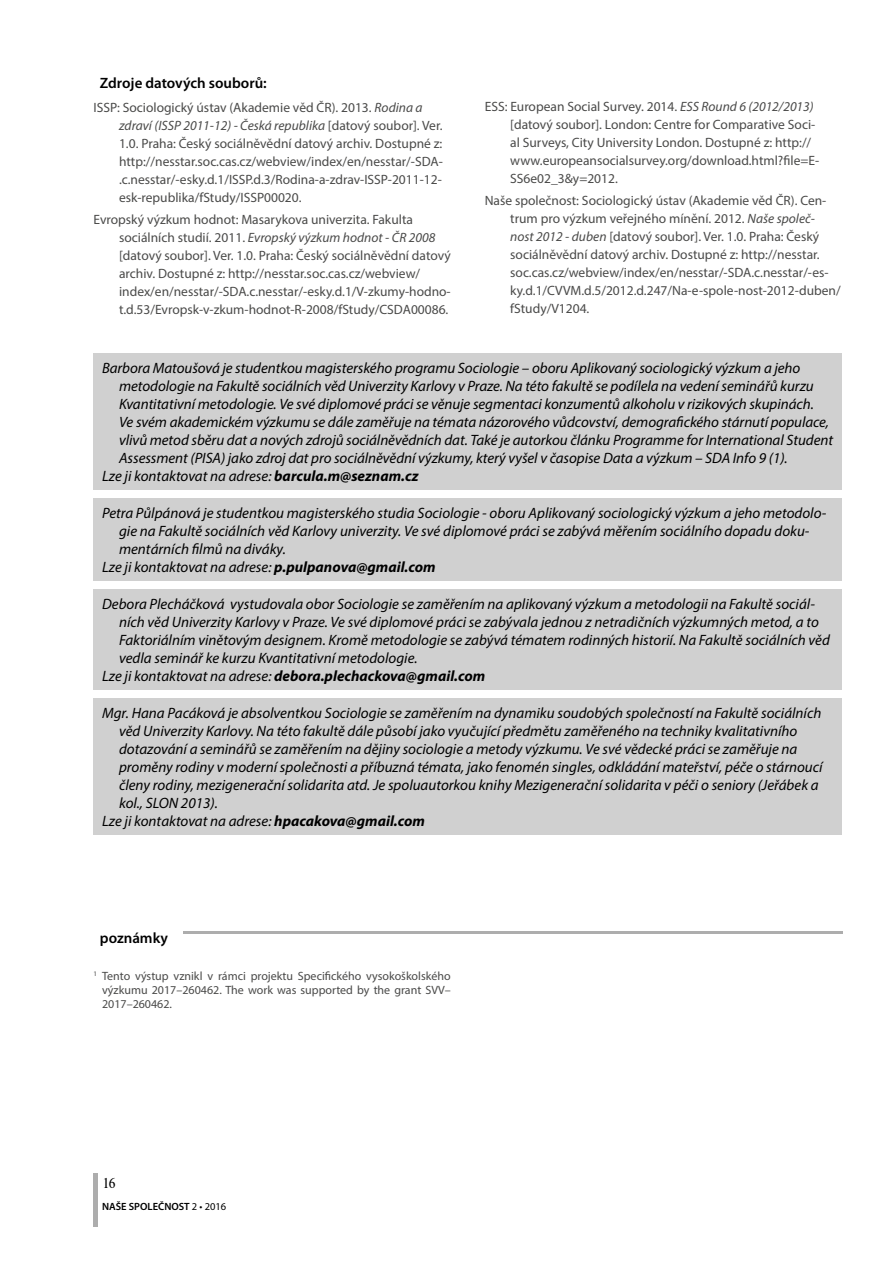
<style>
.page{position:relative;width:893px;height:1263px;background:#fff}
.page>*{position:absolute;margin:0;border:0;box-sizing:border-box;transform-origin:0 0}
.t1{font:italic 15px "Myriad Pro";color:#000}
.t2{font:italic 700 15px "Myriad Pro";color:#000}
.t3{font:600 15px "Myriad Pro";color:#000}
.t4{font:15px "Nimbus Roman DOT";color:#000}
.t5{font:13.5px/18px "Myriad Pro";color:#4a4a49}
.t6{font:12px/14.4px "Myriad Pro";color:#4a4a49;text-align:justify}
.t7{font:600 10.5px "Myriad Pro";color:#000}
.s1{font-style:italic}
.s2{font-weight:700}
.s3{font-weight:400}
</style>
<div class="page">
<hr style="left:94px;top:1174px;width:4px;height:53px;background:#adadad">
<hr style="left:184px;top:931px;width:659px;height:2px;background:#adadad">
<div style="left:94px;top:498px;width:748px;height:83px;background:#d0d0d0"></div>
<div style="left:94px;top:589px;width:748px;height:100px;background:#d0d0d0"></div>
<div style="left:94px;top:698px;width:748px;height:136px;background:#d0d0d0"></div>
<div style="left:94px;top:354px;width:748px;height:136px;background:#d0d0d0"></div>
<p class="t3" style="left:100px;top:74px;width:168px">Zdroje datových souborů:</p>
<p class="t5" style="left:119px;top:98px;width:325px;text-indent:-26px">ISSP: Sociologický ústav (Akademie věd ČR). 2013. <span class="s1">Rodina a zdraví (ISSP 2011-12) - Česká republika</span> [datový soubor]. Ver.<br>1.0. Praha: Český sociálněvědní datový archiv. Dostupné z: http://nesstar.soc.cas.cz/webview/index/en/nesstar/-SDA-.c.nesstar/-esky.d.1/ISSP.d.3/Rodina-a-zdrav-ISSP-2011-12- esk-republika/fStudy/ISSP00020.</p>
<p class="t5" style="left:119px;top:211px;width:333px;text-indent:-26px">Evropský výzkum hodnot: Masarykova univerzita. Fakulta sociálních studií. 2011. <span class="s1">Evropský výzkum hodnot - ČR 2008 </span>[datový soubor]. Ver. 1.0. Praha: Český sociálněvědní datový archiv. Dostupné z: http://nesstar.soc.cas.cz/webview/ index/en/nesstar/-SDA.c.nesstar/-esky.d.1/V-zkumy-hodno&shy;t.d.53/Evropsk-v-zkum-hodnot-R-2008/fStudy/CSDA00086.</p>
<p class="t5" style="left:510px;top:97px;width:310px;text-indent:-26px">ESS: European Social Survey. 2014. <span class="s1">ESS Round 6 (2012/2013) </span>[datový soubor]. London: Centre for Comparative Soci&shy;al Surveys, City University London. Dostupné z: http:// www.europeansocialsurvey.org/download.html?file=E-SS6e02_3&amp;y=2012.</p>
<p class="t5" style="left:510px;top:191px;width:332px;text-indent:-26px">Naše společnost: Sociologický ústav (Akademie věd ČR). Cen&shy;trum pro výzkum veřejného mínění. 2012. <span class="s1">Naše společ&shy;nost 2012 - duben</span> [datový soubor]. Ver. 1.0. Praha: Český sociálněvědní datový archiv. Dostupné z: http://nesstar. soc.cas.cz/webview/index/en/nesstar/-SDA.c.nesstar/-es&shy;ky.d.1/CVVM.d.5/2012.d.247/Na-e-spole-nost-2012-duben/ fStudy/V1204.</p>
<p class="t1" style="left:102px;top:359px;width:700px">Barbora Matoušová je studentkou magisterského programu Sociologie – oboru Aplikovaný sociologický výzkum a jeho</p>
<p class="t1" style="left:119px;top:377px;width:696px">metodologie na Fakultě sociálních věd Univerzity Karlovy v Praze. Na této fakultě se podílela na vedení seminářů kurzu</p>
<p class="t1" style="left:119px;top:395px;width:696px">Kvantitativní metodologie. Ve své diplomové práci se věnuje segmentaci konzumentů alkoholu v rizikových skupinách.</p>
<p class="t1" style="left:119px;top:413px;width:711px">Ve svém akademickém výzkumu se dále zaměřuje na témata názorového vůdcovství, demografického stárnutí populace,</p>
<p class="t1" style="left:119px;top:431px;width:715px">vlivů metod sběru dat a nových zdrojů sociálněvědních dat. Také je autorkou článku Programme for International Student</p>
<p class="t1" style="left:119px;top:449px;width:670px">Assessment (PISA) jako zdroj dat pro sociálněvědní výzkumy, který vyšel v časopise Data a výzkum – SDA Info 9 (1).</p>
<p class="t1" style="left:102px;top:467px;width:318px">Lze ji kontaktovat na adrese: <span class="s2">barcula.m@seznam.cz</span></p>
<p class="t1" style="left:102px;top:504px;width:726px">Petra Půlpánová je studentkou magisterského studia Sociologie - oboru Aplikovaný sociologický výzkum a jeho metodolo-</p>
<p class="t1" style="left:119px;top:522px;width:692px">gie na Fakultě sociálních věd Karlovy univerzity. Ve své diplomové práci se zabývá měřením sociálního dopadu doku-</p>
<p class="t1" style="left:119px;top:540px;width:168px">mentárních filmů na diváky.</p>
<p class="t1" style="left:102px;top:558px;width:335px">Lze ji kontaktovat na adrese: <span class="s2">p.pulpanova@gmail.com</span></p>
<p class="t1" style="left:102px;top:595px;width:714px">Debora Plecháčková vystudovala obor Sociologie se zaměřením na aplikovaný výzkum a metodologii na Fakultě sociál-</p>
<p class="t1" style="left:119px;top:613px;width:701px">ních věd Univerzity Karlovy v Praze. Ve své diplomové práci se zabývala jednou z netradičních výzkumných metod, a to</p>
<p class="t1" style="left:119px;top:631px;width:712px">Faktoriálním vinětovým designem. Kromě metodologie se zabývá tématem rodinných historií. Na Fakultě sociálních věd</p>
<p class="t1" style="left:119px;top:649px;width:300px">vedla seminář ke kurzu Kvantitativní metodologie.</p>
<p class="t2" style="left:102px;top:666px;width:385px"><span class="s3">Lze ji kontaktovat na adrese:</span> debora.plechackova@gmail.com</p>
<p class="t1" style="left:102px;top:703px;width:721px">Mgr. Hana Pacáková je absolventkou Sociologie se zaměřením na dynamiku soudobých společností na Fakultě sociálních</p>
<p class="t1" style="left:119px;top:721px;width:680px">věd Univerzity Karlovy. Na této fakultě dále působí jako vyučující předmětu zaměřeného na techniky kvalitativního</p>
<p class="t1" style="left:119px;top:739px;width:680px">dotazování a seminářů se zaměřením na dějiny sociologie a metody výzkumu. Ve své vědecké práci se zaměřuje na</p>
<p class="t1" style="left:119px;top:757px;width:705px">proměny rodiny v moderní společnosti a příbuzná témata, jako fenomén singles, odkládání mateřství, péče o stárnoucí</p>
<p class="t1" style="left:119px;top:775px;width:701px">členy rodiny, mezigenerační solidarita atd. Je spoluautorkou knihy Mezigenerační solidarita v péči o seniory (Jeřábek a</p>
<p class="t1" style="left:119px;top:793px;width:100px">kol., SLON 2013).</p>
<p class="t1" style="left:102px;top:811px;width:324px">Lze ji kontaktovat na adrese: <span class="s2">hpacakova@gmail.com</span></p>
<p class="t3" style="left:100px;top:929px;width:70px">poznámky</p>
<p class="t6" style="left:102px;top:968px;width:350px;text-indent:-9px"><sup>1</sup> Tento výstup vznikl v rámci projektu Specifického vysokoškolského výzkumu 2017–260462. The work was supported by the grant SVV– 2017–260462.</p>
<p class="t4" style="left:102px;top:1175px;width:15px">16</p>
<p class="t7" style="left:102px;top:1201px;width:126px">NAŠE SPOLEČNOST <span class="s3">2 • 2016</span></p>
</div>
